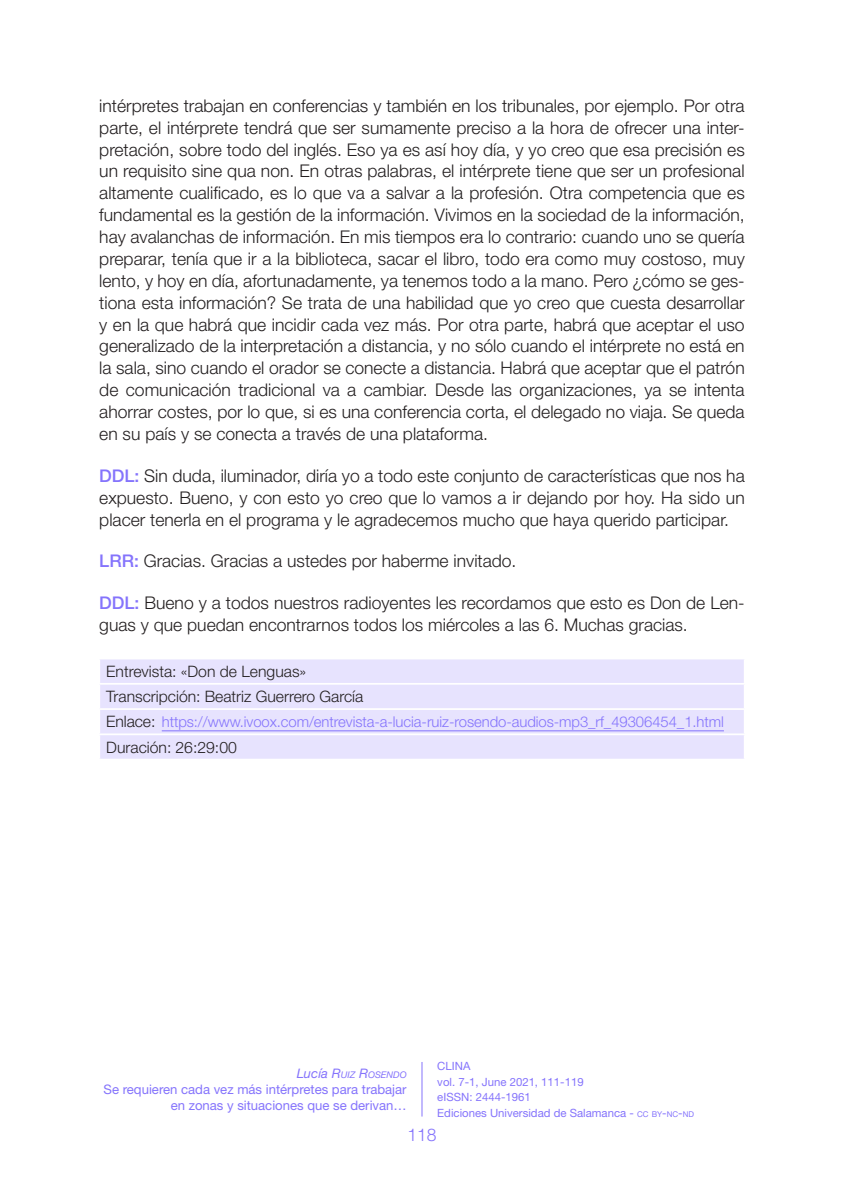
<style>
.page{position:relative;width:844px;height:1191px;background:#fff}
.page>*{position:absolute;margin:0;border:0;box-sizing:border-box;transform-origin:0 0}
.t1{font:300 17.5px/21.9px "Helvetica Neue LT Std";color:#231f20;text-align:justify}
.t2{font:300 17.5px "Helvetica Neue LT Std";color:#8574fc}
.t3{font:300 15.75px/25.2px "Helvetica Neue LT Std";color:#231f20}
.t4{font:300 14.88px "Helvetica Neue LT Std";letter-spacing:-.005em;color:#8574fc}
.t5{font:13.12px/15.8px "Helvetica Neue LT Std";color:#8574fc;text-align:right}
.t6{font:11.38px/15.4px "Helvetica Neue LT Std";color:#8574fc}
.t7{font:italic 9.1px "Helvetica Neue LT Std";color:#8574fc}
.s1{font-weight:500;color:#8574fc}
.s2{font-size:15.75px;color:#231f20}
.s3{font-size:13.12px}
.s4{font-size:8.05px}
.s5{font-style:inherit}
</style>
<div class="page">
<hr style="left:421px;top:1062px;width:1px;height:54px;background:#8574fc">
<div style="left:100px;top:659px;width:643px;height:99px;background:#e7e3fe"></div>
<hr style="left:98px;top:683px;width:647px;height:1px;background:#fff">
<hr style="left:98px;top:708px;width:647px;height:2px;background:#fff">
<hr style="left:98px;top:733px;width:647px;height:2px;background:#fff">
<hr style="left:162px;top:730px;width:561px;height:1px;background:#8574fc">
<p class="t1" style="left:99px;top:94px;width:646px">intérpretes trabajan en conferencias y también en los tribunales, por ejemplo. Por otra parte, el intérprete tendrá que ser sumamente preciso a la hora de ofrecer una inter&shy;pretación, sobre todo del inglés. Eso ya es así hoy día, y yo creo que esa precisión es un requisito sine qua non. En otras palabras, el intérprete tiene que ser un profesional altamente cualificado, es lo que va a salvar a la profesión. Otra competencia que es fundamental es la gestión de la información. Vivimos en la sociedad de la información, hay avalanchas de información. En mis tiempos era lo contrario: cuando uno se quería preparar, tenía que ir a la biblioteca, sacar el libro, todo era como muy costoso, muy lento, y hoy en día, afortunadamente, ya tenemos todo a la mano. Pero ¿cómo se ges&shy;tiona esta información? Se trata de una habilidad que yo creo que cuesta desarrollar y en la que habrá que incidir cada vez más. Por otra parte, habrá que aceptar el uso generalizado de la interpretación a distancia, y no sólo cuando el intérprete no está en la sala, sino cuando el orador se conecte a distancia. Habrá que aceptar que el patrón de comunicación tradicional va a cambiar. Desde las organizaciones, ya se intenta ahorrar costes, por lo que, si es una conferencia corta, el delegado no viaja. Se queda en su país y se conecta a través de una plataforma.</p>
<p class="t1" style="left:99px;top:464px;width:646px"><span class="s1">DDL:</span> Sin duda, iluminador, diría yo a todo este conjunto de características que nos ha expuesto. Bueno, y con esto yo creo que lo vamos a ir dejando por hoy. Ha sido un placer tenerla en el programa y le agradecemos mucho que haya querido participar.</p>
<p class="t1" style="left:99px;top:549px;width:418px"><span class="s1">LRR:</span> Gracias. Gracias a ustedes por haberme invitado.</p>
<p class="t1" style="left:99px;top:591px;width:646px"><span class="s1">DDL:</span> Bueno y a todos nuestros radioyentes les recordamos que esto es Don de Len&shy;guas y que puedan encontrarnos todos los miércoles a las 6. Muchas gracias.</p>
<p class="t3" style="left:106px;top:658px;width:258px">Entrevista: «Don de Lenguas»<br>Transcripción: Beatriz Guerrero García</p>
<p class="t4" style="left:106px;top:713px;width:619px"><span class="s2">Enlace:</span> https://www.ivoox.com/entrevista-a-lucia-ruiz-rosendo-audios-mp3_rf_49306454_1.html</p>
<p class="t3" style="left:106px;top:734px;width:132px">Duración: 26:29:00</p>
<p class="t7" style="left:296px;top:1069px;width:111px"><span class="s3">Lucía</span> <span class="s3">R</span>UIZ <span class="s3">R</span>OSENDO</p>
<p class="t5" style="left:103px;top:1081px;width:304px">Se requieren cada vez más intérpretes para trabajar en zonas y situaciones que se derivan…</p>
<p class="t6" style="left:437px;top:1058px;width:258px">CLINA<br>vol. 7-1, June 2021, 111-119<br>eISSN: 2444-1961<br>Ediciones Universidad de Salamanca - <span class="s4">CC BY</span><span class="s5">-</span><span class="s4">NC</span><span class="s5">-</span><span class="s4">ND</span></p>
<p class="t2" style="left:407px;top:1124px;width:31px">118</p>
</div>
